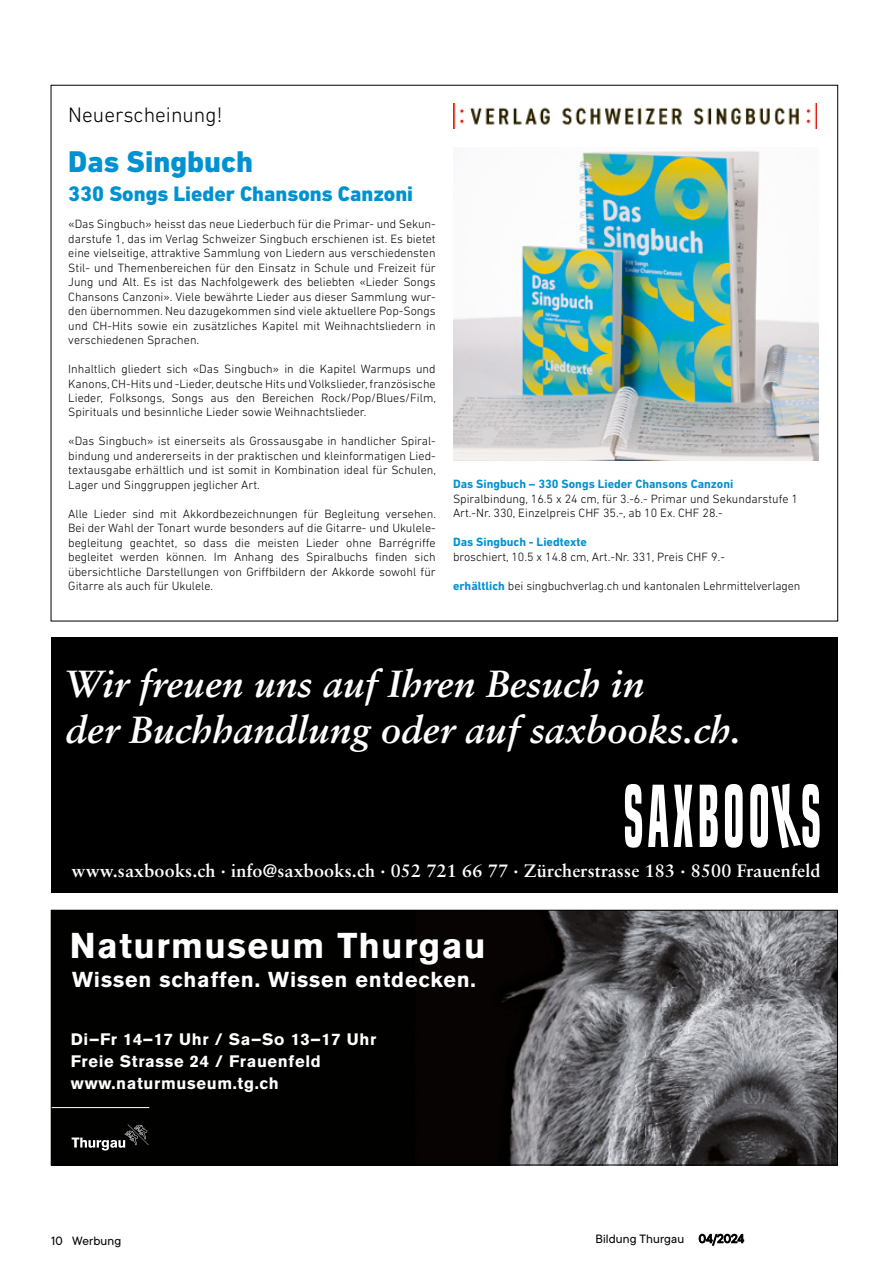
<style>
.page{position:relative;width:893px;height:1263px;background:#fff}
.page>*{position:absolute;margin:0;border:0;box-sizing:border-box;transform-origin:0 0}
.t1{font:italic 700 37.8px/45.5px "Sabon LT Std";color:#fff}
.t2{font:700 35.55px "Akzidenz Grotesk BQ";letter-spacing:.04em;color:#fff}
.t3{font:800 30.45px "DIN Next LT Pro";color:#0091d1}
.t4{font:700 21.45px "Akzidenz Grotesk BQ";letter-spacing:.04em;color:#fff}
.t5{font:800 21.3px "DIN Next LT Pro";color:#0091d1}
.t6{font:300 21.3px "DIN Next LT Pro";color:#000}
.t7{font:700 18px "Sabon LT Std";letter-spacing:.01em;color:#fff}
.t8{font:700 16.5px/22px "Akzidenz Grotesk BQ";letter-spacing:.04em;color:#fff}
.t9{font:300 12.15px/14.5px "DIN Next LT Pro";color:#000;text-align:justify}
.t10{font:700 12.15px "DIN Next LT Pro";color:#0091d1}
.t11{font:500 12px "TT Commons Pro";letter-spacing:.01em;color:#000}
.s1{font-weight:700;color:#0091d1}
</style>
<div class="page">
<img style="left:453px;top:151px;width:365px;height:309px">
<img style="left:453px;top:103px;width:363px;height:25px">
<div style="left:51px;top:638px;width:786px;height:255px;background:#000"></div>
<svg style="left:625px;top:784px;width:17px;height:64px"></svg>
<svg style="left:648px;top:785px;width:20px;height:62px"></svg>
<svg style="left:674px;top:785px;width:19px;height:62px"></svg>
<svg style="left:700px;top:785px;width:18px;height:62px"></svg>
<svg style="left:725px;top:784px;width:18px;height:64px"></svg>
<svg style="left:750px;top:784px;width:70px;height:64px"></svg>
<img style="left:53px;top:912px;width:783px;height:251px">
<svg style="left:128px;top:1124px;width:21px;height:21px"></svg>
<svg style="left:72px;top:1125px;width:75px;height:25px;background:#2e2e2e"></svg>
<hr style="left:51px;top:1107px;width:98px;height:1px;background:#fff">
<div style="left:51px;top:910px;width:787px;height:255px;border:1px solid #000"></div>
<h3 class="t6" style="left:68px;top:103px;width:156px">Neuerscheinung!</h3>
<h3 class="t3" style="left:68px;top:143px;width:186px">Das Singbuch</h3>
<h3 class="t5" style="left:68px;top:181px;width:346px">330 Songs Lieder Chansons Canzoni</h3>
<p class="t9" style="left:68px;top:217px;width:369px">«Das Singbuch» heisst das neue Liederbuch für die Primar- und Sekun&shy;darstufe 1, das im Verlag Schweizer Singbuch erschienen ist. Es bietet eine vielseitige, attraktive Sammlung von Liedern aus verschiedensten Stil- und Themenbereichen für den Einsatz in Schule und Freizeit für Jung und Alt. Es ist das Nachfolgewerk des beliebten «Lieder Songs Chansons Canzoni». Viele bewährte Lieder aus dieser Sammlung wur&shy;den übernommen. Neu dazugekommen sind viele aktuellere Pop-Songs und CH-Hits sowie ein zusätzliches Kapitel mit Weihnachtsliedern in verschiedenen Sprachen.</p>
<p class="t9" style="left:68px;top:361px;width:369px">Inhaltlich gliedert sich «Das Singbuch» in die Kapitel Warmups und Kanons, CH-Hits und -Lieder, deutsche Hits und Volkslieder, französische Lieder, Folksongs, Songs aus den Bereichen Rock/Pop/Blues/Film, Spirituals und besinnliche Lieder sowie Weihnachtslieder.</p>
<p class="t9" style="left:68px;top:434px;width:369px">«Das Singbuch» ist einerseits als Grossausgabe in handlicher Spiral&shy;bindung und andererseits in der praktischen und kleinformatigen Lied&shy;textausgabe erhältlich und ist somit in Kombination ideal für Schulen, Lager und Singgruppen jeglicher Art.</p>
<p class="t9" style="left:68px;top:506px;width:369px">Alle Lieder sind mit Akkordbezeichnungen für Begleitung versehen.<br>Bei der Wahl der Tonart wurde besonders auf die Gitarre- und Ukulele&shy;begleitung geachtet, so dass die meisten Lieder ohne Barrégriffe begleitet werden können. Im Anhang des Spiralbuchs finden sich übersichtliche Darstellungen von Griffbildern der Akkorde sowohl für Gitarre als auch für Ukulele.</p>
<p class="t10" style="left:453px;top:477px;width:282px">Das Singbuch – 330 Songs Lieder Chansons Canzoni</p>
<p class="t9" style="left:453px;top:491px;width:346px">Spiralbindung, 16.5 x 24 cm, für 3.-6.- Primar und Sekundarstufe 1<br>Art.-Nr. 330, Einzelpreis CHF 35.-, ab 10 Ex. CHF 28.-</p>
<p class="t10" style="left:453px;top:535px;width:135px">Das Singbuch - Liedtexte</p>
<p class="t9" style="left:453px;top:549px;width:273px">broschiert, 10.5 x 14.8 cm, Art.-Nr. 331, Preis CHF 9.-</p>
<p class="t9" style="left:453px;top:578px;width:349px"><span class="s1">erhältlich</span> bei singbuchverlag.ch und kantonalen Lehrmittelverlagen</p>
<h1 class="t1" style="left:66px;top:661px;width:677px">Wir freuen uns auf Ihren Besuch in<br>der Buchhandlung oder auf saxbooks.ch.</h1>
<h3 class="t7" style="left:71px;top:859px;width:750px">www.saxbooks.ch · info@saxbooks.ch · 052 721 66 77 · Zürcherstrasse 183 ∙ 8500 Frauenfeld</h3>
<h2 class="t2" style="left:70px;top:925px;width:417px">Naturmuseum Thurgau</h2>
<h3 class="t4" style="left:72px;top:967px;width:405px">Wissen schaffen. Wissen entdecken.</h3>
<h3 class="t8" style="left:71px;top:1028px;width:307px">Di–Fr 14–17 Uhr / Sa–So 13–17 Uhr<br>Freie Strasse 24 / Frauenfeld www.naturmuseum.tg.ch</h3>
<p class="t11" style="left:51px;top:1231px;width:72px">10 Werbung</p>
<p class="t11" style="left:595px;top:1230px;width:150px">Bildung Thurgau 04/2024</p>
</div>
